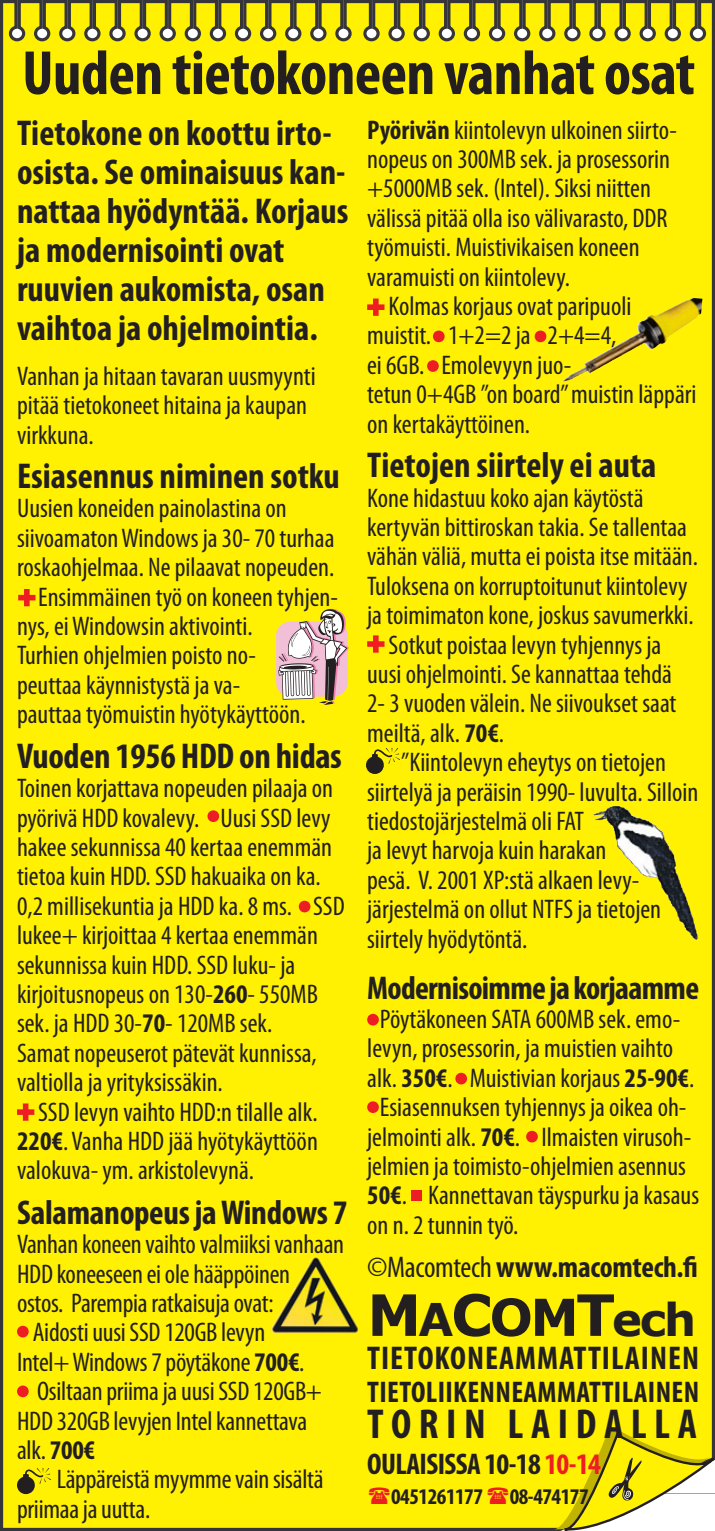
<style>
.page{position:relative;width:715px;height:1531px;background:#fff}
.page>*{position:absolute;margin:0;border:0;box-sizing:border-box;transform-origin:0 0}
.t1{font:700 condensed 63px "Myriad Pro";letter-spacing:-.01em;color:#231f20}
.t2{font:700 45px "Verdana";color:#231f20}
.t3{font:700 condensed 42px "Myriad Pro";color:#231f20}
.t4{font:700 condensed 36px/39px "Myriad Pro";color:#231f20}
.t5{font:700 condensed 34.5px "Myriad Pro";letter-spacing:-.01em;color:#231f20}
.t6{font:700 condensed 33px "Myriad Pro";letter-spacing:-.02em;color:#231f20}
.t7{font:700 condensed 33px "Myriad Pro";letter-spacing:.03em;color:#231f20}
.t8{font:700 condensed 30px "Myriad Pro";letter-spacing:-.01em;color:#231f20}
.t9{font:700 condensed 30px "Myriad Pro";letter-spacing:.01em;color:#231f20}
.t10{font:700 condensed 30px "Myriad Pro";letter-spacing:-.02em;color:#231f20}
.t11{font:condensed 27px/29.4px "Myriad Pro";color:#231f20}
.t12{font:700 condensed 22.5px "Myriad Pro";letter-spacing:-.02em;color:#231f20}
.s1{font-weight:700}
.s2{font-weight:400}
.s3{font-size:57px}
.s4{font-size:51px}
.s5{color:#ee1d23}
</style>
<div class="page">
<div style="left:0;top:0;width:714px;height:689px;background:#fff101"></div>
<div style="left:0;top:689px;width:714px;height:842px;background:#fff101"></div>
<svg style="left:18px;top:589px;width:17px;height:17px"></svg>
<svg style="left:276px;top:609px;width:73px;height:96px"></svg>
<svg style="left:207px;top:810px;width:12px;height:12px"></svg>
<svg style="left:299px;top:901px;width:11px;height:11px"></svg>
<svg style="left:17px;top:1103px;width:17px;height:18px"></svg>
<img style="left:277px;top:1256px;width:37px;height:61px">
<svg style="left:17px;top:1326px;width:12px;height:11px"></svg>
<svg style="left:17px;top:1385px;width:12px;height:12px"></svg>
<svg style="left:17px;top:1468px;width:34px;height:26px"></svg>
<svg style="left:367px;top:298px;width:17px;height:18px"></svg>
<svg style="left:433px;top:330px;width:11px;height:12px"></svg>
<svg style="left:534px;top:330px;width:12px;height:12px"></svg>
<img style="left:609px;top:298px;width:83px;height:51px">
<svg style="left:427px;top:360px;width:11px;height:12px"></svg>
<svg style="left:367px;top:635px;width:17px;height:18px"></svg>
<svg style="left:366px;top:748px;width:34px;height:26px"></svg>
<img style="left:593px;top:806px;width:104px;height:134px">
<svg style="left:367px;top:1014px;width:12px;height:11px"></svg>
<svg style="left:455px;top:1073px;width:12px;height:11px"></svg>
<svg style="left:367px;top:1101px;width:12px;height:12px"></svg>
<svg style="left:526px;top:1131px;width:11px;height:11px"></svg>
<div style="left:411px;top:1191px;width:10px;height:10px;background:#ee1d23"></div>
<svg style="left:553px;top:1425px;width:161px;height:106px"></svg>
<svg style="left:369px;top:1487px;width:20px;height:17px"></svg>
<svg style="left:487px;top:1487px;width:21px;height:17px"></svg>
<p class="t1" style="left:22px;top:34px;width:674px">Uuden tietokoneen vanhat osat</p>
<p class="t11" style="left:367px;top:115px;width:311px"><span class="s1">Pyörivän</span> kiintolevyn ulkoinen siirto&shy;nopeus on 300MB sek. ja prosessorin +5000MB sek. (Intel). Siksi niitten välissä pitää olla iso välivarasto, DDR työmuisti. Muistivikaisen koneen varamuisti on kiintolevy.</p>
<p class="t11" style="left:388px;top:291px;width:244px">Kolmas korjaus ovat paripuoli</p>
<p class="t11" style="left:367px;top:320px;width:250px">muistit. 1+2=2 ja 2+4=4,</p>
<p class="t11" style="left:367px;top:350px;width:206px">ei 6GB. Emolevyyn juo-</p>
<p class="t11" style="left:367px;top:379px;width:331px">tetun 0+4GB ”on board” muistin läppäri on kertakäyttöinen.</p>
<p class="t4" style="left:367px;top:445px;width:290px">Tietojen siirtely ei auta</p>
<p class="t11" style="left:367px;top:482px;width:332px">Kone hidastuu koko ajan käytöstä kertyvän bittiroskan takia. Se tallentaa vähän väliä, mutta ei poista itse mitään.<br>Tuloksena on korruptoitunut kiintolevy ja toimimaton kone, joskus savumerkki.</p>
<p class="t11" style="left:367px;top:629px;width:311px;text-indent:21px">Sotkut poistaa levyn tyhjennys ja uusi ohjelmointi. Se kannattaa tehdä<br>2- 3 vuoden välein. Ne siivoukset saat meiltä, alk. <span class="s1">70€</span>.</p>
<p class="t11" style="left:367px;top:747px;width:332px;text-align:center">”Kiintolevyn eheytys on tietojen siirtelyä ja peräisin 1990- luvulta. Silloin</p>
<p class="t11" style="left:367px;top:806px;width:218px">tiedostojärjestelmä oli FAT</p>
<p class="t11" style="left:367px;top:835px;width:241px">ja levyt harvoja kuin harakan</p>
<p class="t11" style="left:367px;top:865px;width:273px">pesä. V. 2001 XP:stä alkaen levy-</p>
<p class="t11" style="left:367px;top:894px;width:295px">järjestelmä on ollut NTFS ja tietojen siirtely hyödytöntä.</p>
<p class="t6" style="left:367px;top:967px;width:333px">Modernisoimme ja korjaamme</p>
<p class="t11" style="left:380px;top:1004px;width:302px">Pöytäkoneen SATA 600MB sek. emo-</p>
<p class="t11" style="left:367px;top:1033px;width:328px">levyn, prosessorin, ja muistien vaihto alk. <span class="s1">350€</span>. Muistivian korjaus <span class="s1">25-90€</span>.</p>
<p class="t11" style="left:380px;top:1092px;width:308px">Esiasennuksen tyhjennys ja oikea oh-</p>
<p class="t11" style="left:367px;top:1121px;width:333px">jelmointi alk. <span class="s1">70€</span>. Ilmaisten virusoh&shy;jelmien ja toimisto-ohjelmien asennus <span class="s1">50€</span>. Kannettavan täyspurku ja kasaus on n. 2 tunnin työ.</p>
<p class="t8" style="left:367px;top:1248px;width:332px"><span class="s2">©Macomtech</span> www.macomtech.fi</p>
<p class="t2" style="left:367px;top:1287px;width:330px"><span class="s3">M</span>A<span class="s3">C</span><span class="s4">OM</span><span class="s3">T</span>ech</p>
<p class="t7" style="left:367px;top:1337px;width:333px">TIETOKONEAMMATTILAINEN</p>
<p class="t9" style="left:367px;top:1373px;width:333px">TIETOLIIKENNEAMMATTILAINEN</p>
<p class="t3" style="left:367px;top:1397px;width:331px">T O R I N L A I D A L L A</p>
<p class="t10" style="left:367px;top:1445px;width:235px">OULAISISSA 10-18 <span class="s5">10-14</span></p>
<p class="t12" style="left:391px;top:1482px;width:199px">0451261177 08-474177</p>
<p class="t4" style="left:17px;top:113px;width:333px">Tietokone on koottu irto&shy;osista. Se ominaisuus kan&shy;nattaa hyödyntää. Korjaus ja modernisointi ovat ruuvien aukomista, osan vaihtoa ja ohjelmointia.</p>
<p class="t11" style="left:17px;top:361px;width:300px">Vanhan ja hitaan tavaran uusmyynti pitää tietokoneet hitaina ja kaupan virkkuna.</p>
<p class="t4" style="left:17px;top:456px;width:324px">Esiasennus niminen sotku</p>
<p class="t11" style="left:17px;top:493px;width:319px">Uusien koneiden painolastina on siivoamaton Windows ja 30- 70 turhaa roskaohjelmaa. Ne pilaavat nopeuden.</p>
<p class="t11" style="left:38px;top:582px;width:301px">Ensimmäinen työ on koneen tyhjen-</p>
<p class="t11" style="left:17px;top:611px;width:237px">nys, ei Windowsin aktivointi.</p>
<p class="t11" style="left:17px;top:640px;width:240px">Turhien ohjelmien poisto no-</p>
<p class="t11" style="left:17px;top:670px;width:225px">peuttaa käynnistystä ja va-</p>
<p class="t11" style="left:17px;top:699px;width:290px">pauttaa työmuistin hyötykäyttöön.</p>
<p class="t4" style="left:17px;top:735px;width:326px">Vuoden 1956 HDD on hidas</p>
<p class="t11" style="left:17px;top:773px;width:329px">Toinen korjattava nopeuden pilaaja on pyörivä HDD kovalevy. Uusi SSD levy hakee sekunnissa 40 kertaa enemmän tietoa kuin HDD. SSD hakuaika on ka.<br>0,2 millisekuntia ja HDD ka. 8 ms. SSD lukee+ kirjoittaa 4 kertaa enemmän sekunnissa kuin HDD. SSD luku- ja kirjoitusnopeus on 130-<span class="s1">260</span>- 550MB sek. ja HDD 30-<span class="s1">70</span>- 120MB sek.</p>
<p class="t11" style="left:17px;top:1038px;width:301px">Samat nopeuserot pätevät kunnissa, valtiolla ja yrityksissäkin.</p>
<p class="t11" style="left:17px;top:1096px;width:302px;text-align:justify;text-indent:21px">SSD levyn vaihto HDD:n tilalle alk.<br><span class="s1">220€</span>. Vanha HDD jää hyötykäyttöön valokuva- ym. arkistolevynä.</p>
<p class="t5" style="left:17px;top:1191px;width:332px">Salamanopeus ja Windows 7</p>
<p class="t11" style="left:17px;top:1229px;width:328px">Vanhan koneen vaihto valmiiksi vanhaan<br>HDD koneeseen ei ole hääppöinen</p>
<p class="t11" style="left:17px;top:1288px;width:258px">ostos. Parempia ratkaisuja ovat:</p>
<p class="t11" style="left:33px;top:1317px;width:234px">Aidosti uusi SSD 120GB levyn</p>
<p class="t11" style="left:17px;top:1347px;width:289px">Intel+ Windows 7 pöytäkone <span class="s1">700€</span>.</p>
<p class="t11" style="left:17px;top:1376px;width:306px;text-indent:20px">Osiltaan priima ja uusi SSD 120GB+<br>HDD 320GB levyjen Intel kannettava alk. <span class="s1">700€</span></p>
<p class="t11" style="left:17px;top:1464px;width:308px;text-indent:40px">Läppäreistä myymme vain sisältä priimaa ja uutta.</p>
</div>
